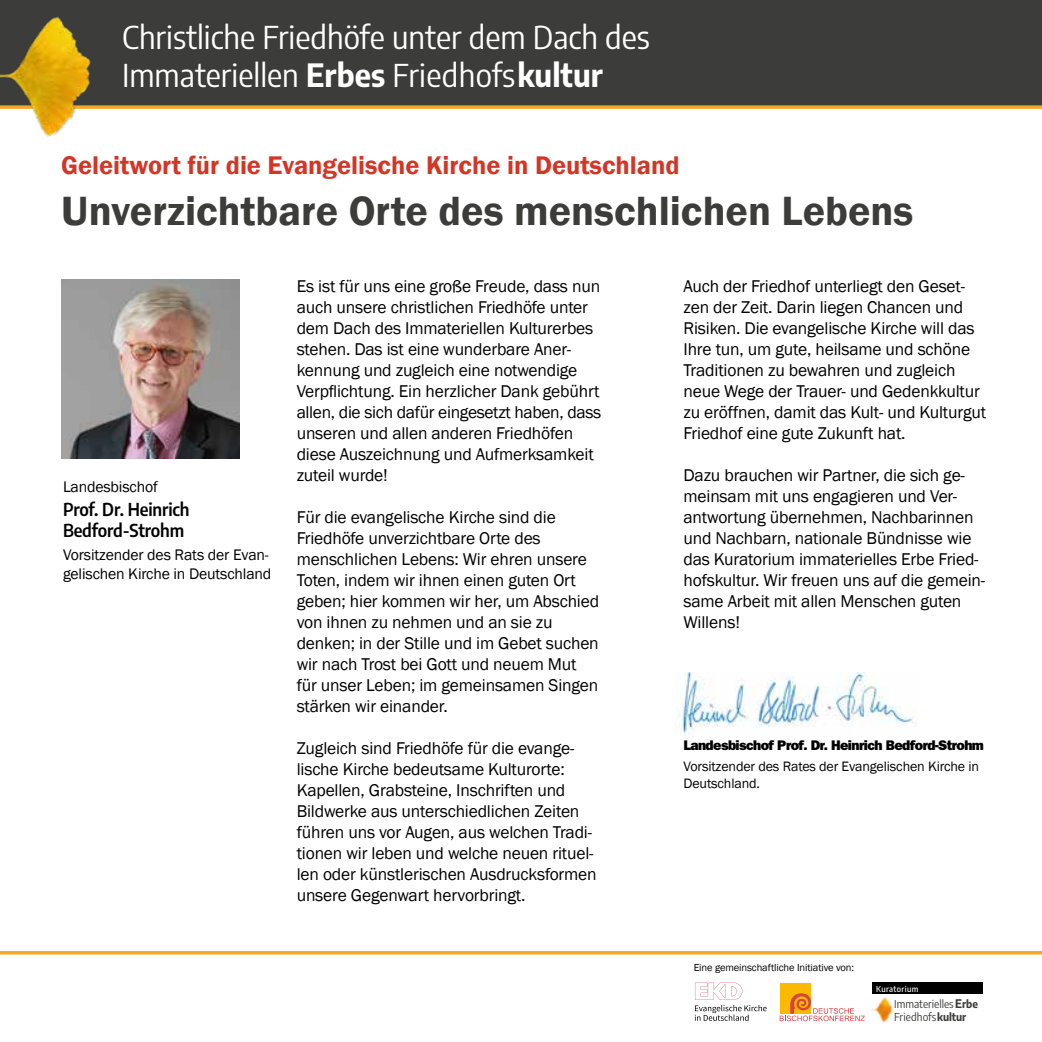
<style>
.page{position:relative;width:1042px;height:1042px;background:#fff}
.page>*{position:absolute;margin:0;border:0;box-sizing:border-box;transform-origin:0 0}
.t1{font:600 42px "Franklin Gothic";color:#3c3c3b}
.t2{font:semi-condensed 31.5px/37.8px "Encode Sans";color:#fff}
.t3{font:600 26.25px "Franklin Gothic";color:#d23627}
.t4{font:17.5px/21px "Franklin Gothic";letter-spacing:-.01em;color:#000}
.t5{font:600 semi-condensed 17.5px/21px "Encode Sans";letter-spacing:-.01em;color:#000}
.t6{font:15.75px/19.2px "Franklin Gothic";letter-spacing:-.01em;color:#000}
.t7{font:14px/16.8px "Franklin Gothic";letter-spacing:-.01em;color:#000}
.t8{font:14px "ITC Franklin Gothic Std Hvy";letter-spacing:-.04em;color:#000}
.t9{font:700 semi-condensed 11.9px "Encode Sans";color:#3c3c3b}
.t10{font:semi-condensed 10.85px/13px "Encode Sans";color:#3c3c3b}
.t11{font:10.5px "Franklin Gothic";letter-spacing:-.01em;color:#000}
.t12{font:500 semi-condensed 8.05px "Encode Sans";letter-spacing:.05em;color:#fff}
.s1{font-weight:700}
</style>
<div class="page">
<div style="left:0;top:0;width:1042px;height:105px;background:#3c3c3b"></div>
<svg style="left:110px;top:105px;width:932px;height:4px;background:#e5a02c"></svg>
<img style="left:0;top:17px;width:110px;height:120px">
<img style="left:61px;top:280px;width:179px;height:178px">
<img style="left:675px;top:673px;width:241px;height:61px">
<svg style="left:695px;top:1005px;width:71px;height:16px"></svg>
<svg style="left:695px;top:982px;width:48px;height:17px"></svg>
<div style="left:779px;top:982px;width:10px;height:10px;background:#fbba00"></div>
<div style="left:790px;top:982px;width:21px;height:10px;background:#fbba00"></div>
<svg style="left:779px;top:993px;width:86px;height:28px"></svg>
<img style="left:872px;top:997px;width:21px;height:26px">
<div style="left:872px;top:983px;width:111px;height:11px;background:#000"></div>
<hr style="left:0;top:951px;width:1042px;height:3px;background:#f7a823">
<h2 class="t2" style="left:122px;top:17px;width:529px">Christliche Friedhöfe unter dem Dach des<br>Immateriellen <span class="s1">Erbes</span> Friedhofs<span class="s1">kultur</span></h2>
<h3 class="t3" style="left:61px;top:149px;width:620px">Geleitwort für die Evangelische Kirche in Deutschland</h3>
<h1 class="t1" style="left:61px;top:185px;width:854px">Unverzichtbare Orte des menschlichen Lebens</h1>
<p class="t6" style="left:63px;top:477px;width:96px">Landesbischof</p>
<p class="t5" style="left:63px;top:498px;width:128px">Prof. Dr. Heinrich<br>Bedford-Strohm</p>
<p class="t6" style="left:63px;top:545px;width:210px">Vorsitzender des Rats der Evan&shy;gelischen Kirche in Deutschland</p>
<p class="t4" style="left:297px;top:276px;width:306px">Es ist für uns eine große Freude, dass nun auch unsere christlichen Friedhöfe unter dem Dach des Immateriellen Kulturerbes stehen. Das ist eine wunderbare Aner&shy;kennung und zugleich eine notwendige Verpflichtung. Ein herzlicher Dank gebührt allen, die sich dafür eingesetzt haben, dass unseren und allen anderen Friedhöfen diese Auszeichnung und Aufmerksamkeit zuteil wurde!</p>
<p class="t4" style="left:297px;top:507px;width:304px">Für die evangelische Kirche sind die Friedhöfe unverzichtbare Orte des menschlichen Lebens: Wir ehren unsere Toten, indem wir ihnen einen guten Ort geben; hier kommen wir her, um Abschied von ihnen zu nehmen und an sie zu denken; in der Stille und im Gebet suchen wir nach Trost bei Gott und neuem Mut für unser Leben; im gemeinsamen Singen stärken wir einander.</p>
<p class="t4" style="left:297px;top:738px;width:301px">Zugleich sind Friedhöfe für die evange&shy;lische Kirche bedeutsame Kulturorte:<br>Kapellen, Grabsteine, Inschriften und Bildwerke aus unterschiedlichen Zeiten führen uns vor Augen, aus welchen Tradi&shy;tionen wir leben und welche neuen rituel&shy;len oder künstlerischen Ausdrucksformen unsere Gegenwart hervorbringt.</p>
<p class="t4" style="left:683px;top:276px;width:304px">Auch der Friedhof unterliegt den Geset&shy;zen der Zeit. Darin liegen Chancen und Risiken. Die evangelische Kirche will das Ihre tun, um gute, heilsame und schöne Traditionen zu bewahren und zugleich neue Wege der Trauer- und Gedenkkultur zu eröffnen, damit das Kult- und Kulturgut Friedhof eine gute Zukunft hat.</p>
<p class="t4" style="left:683px;top:465px;width:303px">Dazu brauchen wir Partner, die sich ge&shy;meinsam mit uns engagieren und Ver&shy;antwortung übernehmen, Nachbarinnen und Nachbarn, nationale Bündnisse wie das Kuratorium immaterielles Erbe Fried&shy;hofskultur. Wir freuen uns auf die gemein&shy;same Arbeit mit allen Menschen guten Willens!</p>
<p class="t8" style="left:683px;top:737px;width:302px">Landesbischof Prof. Dr. Heinrich Bedford-Strohm</p>
<p class="t7" style="left:683px;top:758px;width:297px">Vorsitzender des Rates der Evangelischen Kirche in<br>Deutschland.</p>
<p class="t11" style="left:693px;top:961px;width:162px">Eine gemeinschaftliche Initiative von:</p>
<p class="t12" style="left:876px;top:983px;width:44px">Kuratorium</p>
<p class="t9" style="left:955px;top:994px;width:8px">E</p>
<p class="t10" style="left:894px;top:997px;width:85px">Immaterielles <span class="s1">rbe<br></span>Friedhofs<span class="s1">kultur</span></p>
</div>
